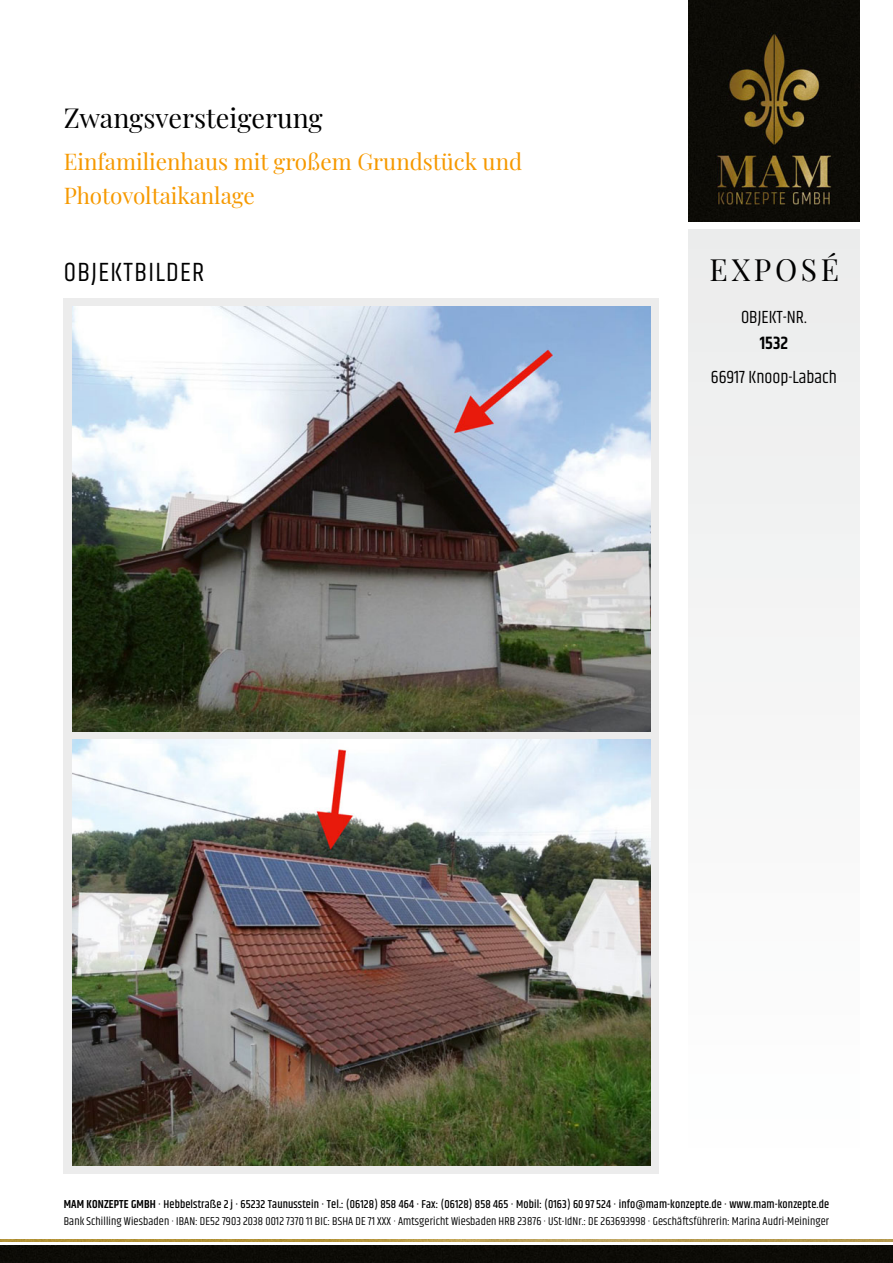
<style>
.page{position:relative;width:893px;height:1263px;background:#fff}
.page>*{position:absolute;margin:0;border:0;box-sizing:border-box;transform-origin:0 0}
.t1{font:30px "Playfair Display";letter-spacing:.12em;color:#000}
.t2{font:27px "Playfair Display";color:#000}
.t3{font:27px "Khand";letter-spacing:.05em;color:#000}
.t4{font:22.5px/34px "Playfair Display";color:#f69900}
.t5{font:18px "Khand";color:#000}
.t6{font:600 18px "Khand";color:#000}
.t7{font:11.7px/16.5px "Khand";letter-spacing:.01em;color:#000}
.s1{font-weight:600}
.s2{font-weight:500}
</style>
<div class="page">
<div style="left:689px;top:230px;width:170px;height:944px;background:#f5f5f5"></div>
<img style="left:689px;top:0;width:170px;height:221px">
<div style="left:0;top:1246px;width:893px;height:17px;background:#0c0b06"></div>
<img style="left:0;top:1240px;width:893px;height:2px">
<div style="left:64px;top:298px;width:595px;height:876px;background:#ececec"></div>
<img style="left:72px;top:306px;width:579px;height:425px">
<img style="left:72px;top:740px;width:579px;height:425px">
<h2 class="t2" style="left:64px;top:98px;width:261px">Zwangsversteigerung</h2>
<h3 class="t4" style="left:64px;top:144px;width:460px">Einfamilienhaus mit großem Grundstück und<br>Photovoltaikanlage</h3>
<h2 class="t3" style="left:64px;top:252px;width:142px">OBJEKTBILDER</h2>
<h1 class="t1" style="left:709px;top:248px;width:131px">EXPOSÉ</h1>
<h3 class="t5" style="left:741px;top:304px;width:67px">OBJEKT-NR.</h3>
<h3 class="t6" style="left:760px;top:330px;width:30px">1532</h3>
<h3 class="t5" style="left:711px;top:364px;width:128px">66917 Knoop-Labach</h3>
<p class="t7" style="left:64px;top:1197px;width:767px"><span class="s1">MAM KONZEPTE GMBH</span> <span class="s2">· Hebbelstraße 2 j · 65232 Taunusstein · Tel.: (06128) 858 464 · Fax: (06128) 858 465 · Mobil: (0163) 60 97 524 · info@mam-konzepte.de · www.mam-konzepte.de<br></span>Bank Schilling Wiesbaden · IBAN: DE52 7903 2038 0012 7370 11 BIC: BSHA DE 71 XXX · Amtsgericht Wiesbaden HRB 23876 · USt-IdNr.: DE 263693998 · Geschäftsführerin: Marina Audri-Meininger</p>
</div>
